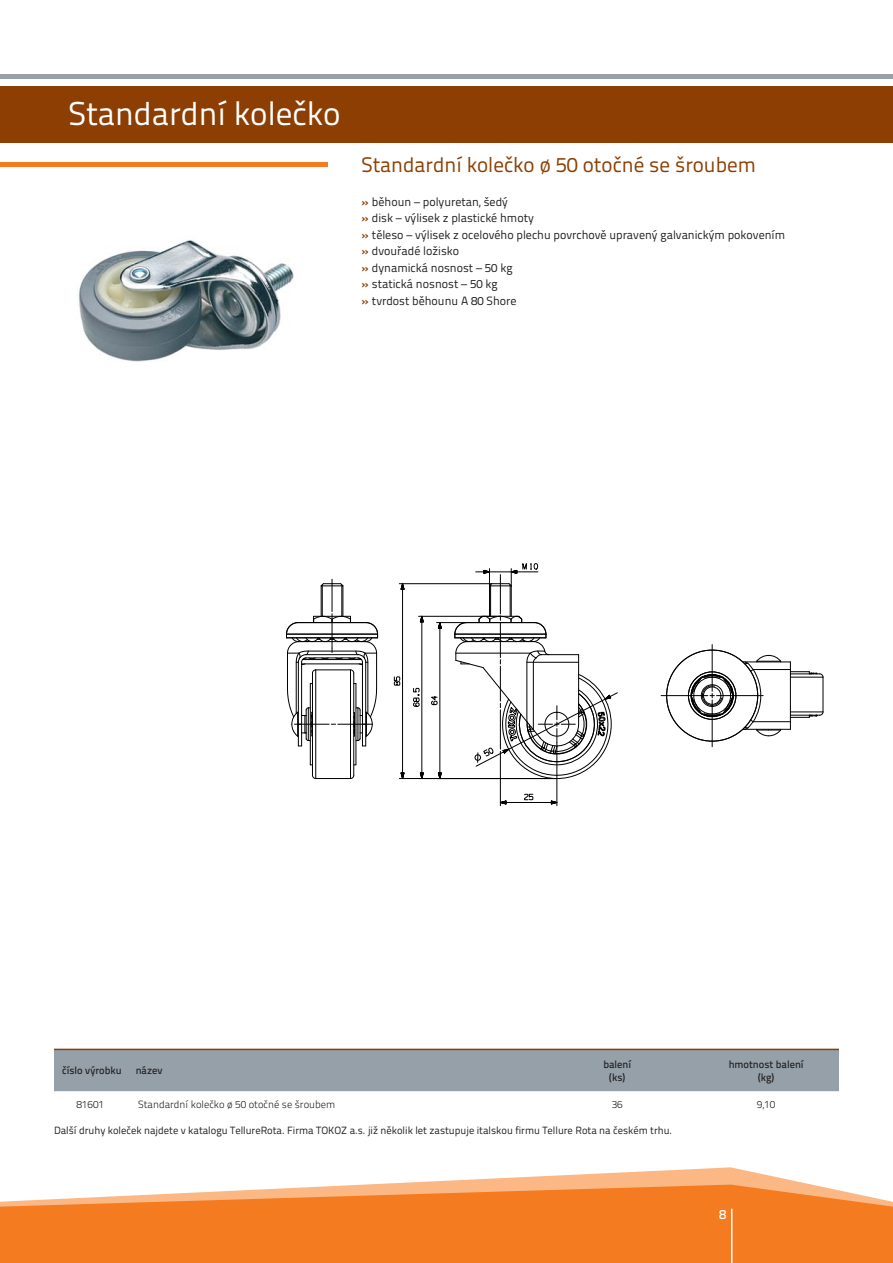
<style>
.page{position:relative;width:893px;height:1263px;background:#fff}
.page>*{position:absolute;margin:0;border:0;box-sizing:border-box;transform-origin:0 0}
.t1{font:33px "Titillium Text 22 L";color:#fff}
.t2{font:21px "Titillium Text 22 L";color:#8d3e02}
.t3{font:500 13.5px "Titillium Text 22 L";color:#fff}
.t4{font:12px/16.5px "Titillium Text 22 L";color:#231f20}
.t5{font:10.5px "Titillium Text 22 L";color:#231f20}
.t6{font:300 10.5px "Titillium Text 22 L";color:#231f20}
.t7{font:500 10.5px/12.6px "Titillium Text 22 L";color:#231f20;text-align:center}
.s1{font-weight:700;color:#8d3e02}
</style>
<div class="page">
<svg style="left:379px;top:1167px;width:430px;height:17px"></svg>
<svg style="left:0;top:1184px;width:893px;height:79px;background:#f58835"></svg>
<div style="left:0;top:86px;width:893px;height:56px;background:#8d3e02"></div>
<hr style="left:0;top:74px;width:893px;height:4px;background:#95a0a9">
<hr style="left:0;top:162px;width:327px;height:4px;background:#f47b20">
<img style="left:78px;top:240px;width:216px;height:122px">
<hr style="left:823px;top:677px;width:1px;height:35px;background:#000">
<hr style="left:745px;top:729px;width:45px;height:1px;background:#000">
<hr style="left:745px;top:661px;width:45px;height:1px;background:#000">
<hr style="left:790px;top:669px;width:1px;height:53px;background:#000">
<hr style="left:489px;top:586px;width:1px;height:30px;background:#000">
<hr style="left:511px;top:586px;width:1px;height:30px;background:#000">
<hr style="left:490px;top:585px;width:1px;height:31px;background:#000">
<hr style="left:510px;top:585px;width:1px;height:31px;background:#000">
<svg style="left:790px;top:662px;width:34px;height:16px"></svg>
<svg style="left:790px;top:711px;width:34px;height:18px"></svg>
<hr style="left:753px;top:721px;width:37px;height:1px;background:#000">
<hr style="left:753px;top:669px;width:37px;height:1px;background:#000">
<svg style="left:420px;top:772px;width:4px;height:6px"></svg>
<svg style="left:420px;top:617px;width:4px;height:6px"></svg>
<svg style="left:413px;top:688px;width:6px;height:19px"></svg>
<hr style="left:422px;top:616px;width:1px;height:162px;background:#000">
<hr style="left:419px;top:616px;width:81px;height:1px;background:#000">
<hr style="left:712px;top:700px;width:1px;height:47px;background:#000">
<hr style="left:712px;top:644px;width:1px;height:47px;background:#000">
<hr style="left:661px;top:695px;width:47px;height:1px;background:#000">
<svg style="left:689px;top:655px;width:93px;height:81px"></svg>
<hr style="left:716px;top:695px;width:47px;height:1px;background:#000">
<svg style="left:401px;top:584px;width:4px;height:6px"></svg>
<hr style="left:476px;top:572px;width:62px;height:1px;background:#000">
<svg style="left:401px;top:772px;width:4px;height:6px"></svg>
<svg style="left:394px;top:676px;width:6px;height:10px"></svg>
<hr style="left:402px;top:584px;width:1px;height:194px;background:#000">
<hr style="left:399px;top:583px;width:93px;height:1px;background:#000">
<hr style="left:399px;top:778px;width:158px;height:1px;background:#000">
<svg style="left:484px;top:563px;width:54px;height:24px"></svg>
<hr style="left:500px;top:579px;width:1px;height:35px;background:#000">
<svg style="left:286px;top:579px;width:92px;height:200px"></svg>
<svg style="left:430px;top:615px;width:188px;height:168px"></svg>
<svg style="left:551px;top:800px;width:6px;height:5px"></svg>
<svg style="left:501px;top:800px;width:6px;height:5px"></svg>
<svg style="left:524px;top:794px;width:9px;height:6px"></svg>
<hr style="left:500px;top:802px;width:57px;height:1px;background:#000">
<hr style="left:557px;top:743px;width:1px;height:63px;background:#000">
<hr style="left:500px;top:751px;width:1px;height:55px;background:#000">
<div style="left:54px;top:1050px;width:785px;height:41px;background:#95a0a9"></div>
<hr style="left:54px;top:1049px;width:785px;height:1px;background:#8d3e02">
<hr style="left:731px;top:1209px;width:1px;height:54px;background:#fff">
<h1 class="t1" style="left:68px;top:102px;width:274px">Standardní kolečko</h1>
<h2 class="t2" style="left:361px;top:157px;width:396px">Standardní kolečko ø 50 otočné se šroubem</h2>
<p class="t4" style="left:361px;top:195px;width:425px"><span class="s1">»</span> běhoun – polyuretan, šedý<br><span class="s1">»</span> disk – výlisek z plastické hmoty<br><span class="s1">»</span> těleso – výlisek z ocelového plechu povrchově upravený galvanickým pokovením <span class="s1">»</span> dvouřadé ložisko<br><span class="s1">»</span> dynamická nosnost – 50 kg<br><span class="s1">»</span> statická nosnost – 50 kg<br><span class="s1">»</span> tvrdost běhounu A 80 Shore</p>
<p class="t7" style="left:62px;top:1065px;width:61px">číslo výrobku</p>
<p class="t7" style="left:136px;top:1065px;width:28px">název</p>
<p class="t7" style="left:603px;top:1059px;width:29px">balení (ks)</p>
<p class="t7" style="left:729px;top:1059px;width:76px">hmotnost balení (kg)</p>
<p class="t6" style="left:76px;top:1100px;width:29px">81601</p>
<p class="t6" style="left:138px;top:1100px;width:198px">Standardní kolečko ø 50 otočné se šroubem</p>
<p class="t6" style="left:612px;top:1100px;width:13px">36</p>
<p class="t6" style="left:757px;top:1100px;width:20px">9,10</p>
<p class="t5" style="left:54px;top:1126px;width:620px">Další druhy koleček najdete v katalogu TellureRota. Firma TOKOZ a.s. již několik let zastupuje italskou firmu Tellure Rota na českém trhu.</p>
<p class="t3" style="left:719px;top:1209px;width:9px">8</p>
</div>
